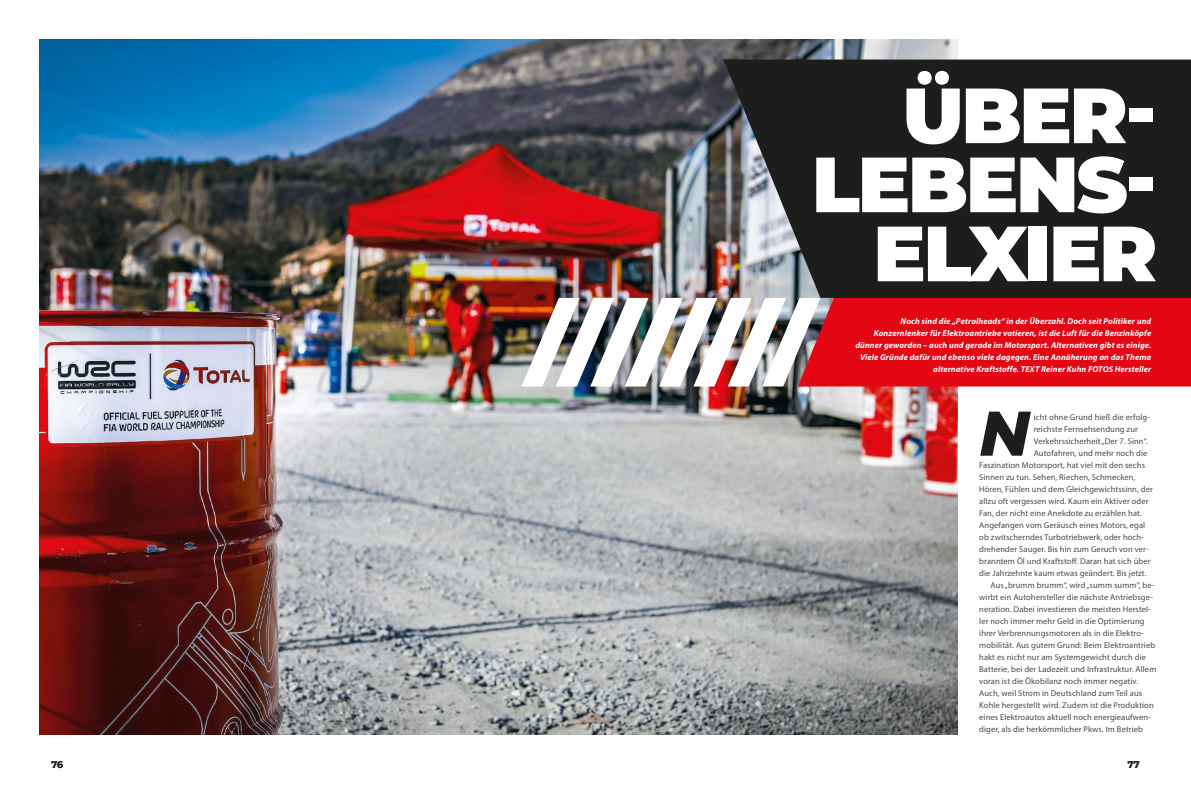
<style>
.page{position:relative;width:1191px;height:794px;background:#fff}
.page>*{position:absolute;margin:0;border:0;box-sizing:border-box;transform-origin:0 0}
.t1{font:900 78px/69px "Montserrat";letter-spacing:-.03em;color:#fff;text-align:right}
.t2{font:italic 800 62.9px "Montserrat";color:#1d1d1b}
.t3{font:800 10px "Montserrat";color:#1d1d1b}
.t4{font:8.5px "Myriad Pro";letter-spacing:.01em;color:#4a4a49}
.t5{font:italic 700 8.5px/12px "Myriad Pro";letter-spacing:.01em;color:#fff;text-align:right}
</style>
<div class="page">
<img style="left:40px;top:40px;width:917px;height:694px">
<div style="left:820px;top:298px;width:371px;height:88px;background:#e30613"></div>
<svg style="left:723px;top:60px;width:468px;height:238px;background:#2a2a29"></svg>
<img style="left:521px;top:298px;width:299px;height:88px">
<h1 class="t1" style="left:812px;top:76px;width:347px">ÜBER-<br>LEBENS-<br>ELXIER</h1>
<p class="t5" style="left:855px;top:314px;width:297px">Noch sind die „Petrolheads“ in der Überzahl. Doch seit Politiker und Konzernlenker für Elektroantriebe votieren, ist die Luft für die Benzinköpfe dünner geworden – auch und gerade im Motorsport. Alternativen gibt es einige.<br>Viele Gründe dafür und ebenso viele dagegen. Eine Annäherung an das Thema alternative Kraftstoffe. TEXT Reiner Kuhn FOTOS Hersteller</p>
<h2 class="t2" style="left:979px;top:387px;width:52px">N</h2>
<p class="t4" style="left:1033px;top:411px;width:118px">icht ohne Grund hieß die erfolg-</p>
<p class="t4" style="left:1033px;top:423px;width:106px">reichste Fernsehsendung zur</p>
<p class="t4" style="left:1033px;top:435px;width:115px">Verkehrssicherheit „Der 7. Sinn“.</p>
<p class="t4" style="left:1033px;top:447px;width:115px">Autofahren, und mehr noch die</p>
<p class="t4" style="left:979px;top:459px;width:167px">Faszination Motorsport, hat viel mit den sechs</p>
<p class="t4" style="left:979px;top:471px;width:158px">Sinnen zu tun. Sehen, Riechen, Schmecken,</p>
<p class="t4" style="left:979px;top:483px;width:175px">Hören, Fühlen und dem Gleichgewichtssinn, der</p>
<p class="t4" style="left:979px;top:495px;width:171px">allzu oft vergessen wird. Kaum ein Aktiver oder</p>
<p class="t4" style="left:979px;top:507px;width:164px">Fan, der nicht eine Anekdote zu erzählen hat.</p>
<p class="t4" style="left:979px;top:519px;width:167px">Angefangen vom Geräusch eines Motors, egal</p>
<p class="t4" style="left:979px;top:531px;width:166px">ob zwitscherndes Turbotriebwerk, oder hoch-</p>
<p class="t4" style="left:979px;top:543px;width:171px">drehender Sauger. Bis hin zum Geruch von ver-</p>
<p class="t4" style="left:979px;top:555px;width:173px">branntem Öl und Kraftstoff. Daran hat sich über</p>
<p class="t4" style="left:979px;top:567px;width:169px">die Jahrzehnte kaum etwas geändert. Bis jetzt.</p>
<p class="t4" style="left:990px;top:579px;width:165px">Aus „brumm brumm“, wird „summ summ“, be-</p>
<p class="t4" style="left:979px;top:591px;width:175px">wirbt ein Autohersteller die nächste Antriebsge-</p>
<p class="t4" style="left:979px;top:603px;width:173px">neration. Dabei investieren die meisten Herstel-</p>
<p class="t4" style="left:979px;top:615px;width:167px">ler noch immer mehr Geld in die Optimierung</p>
<p class="t4" style="left:979px;top:627px;width:166px">ihrer Verbrennungsmotoren als in die Elektro-</p>
<p class="t4" style="left:979px;top:639px;width:177px">mobilität. Aus gutem Grund: Beim Elektroantrieb</p>
<p class="t4" style="left:979px;top:651px;width:168px">hakt es nicht nur am Systemgewicht durch die</p>
<p class="t4" style="left:979px;top:663px;width:179px">Batterie, bei der Ladezeit und Infrastruktur. Allem</p>
<p class="t4" style="left:979px;top:675px;width:160px">voran ist die Ökobilanz noch immer negativ.</p>
<p class="t4" style="left:979px;top:687px;width:164px">Auch, weil Strom in Deutschland zum Teil aus</p>
<p class="t4" style="left:979px;top:699px;width:176px">Kohle hergestellt wird. Zudem ist die Produktion</p>
<p class="t4" style="left:979px;top:711px;width:173px">eines Elektroautos aktuell noch energieaufwen-</p>
<p class="t4" style="left:979px;top:723px;width:165px">diger, als die herkömmlicher Pkws. Im Betrieb</p>
<p class="t3" style="left:51px;top:757px;width:14px">76</p>
<p class="t3" style="left:1127px;top:757px;width:14px">77</p>
</div>
